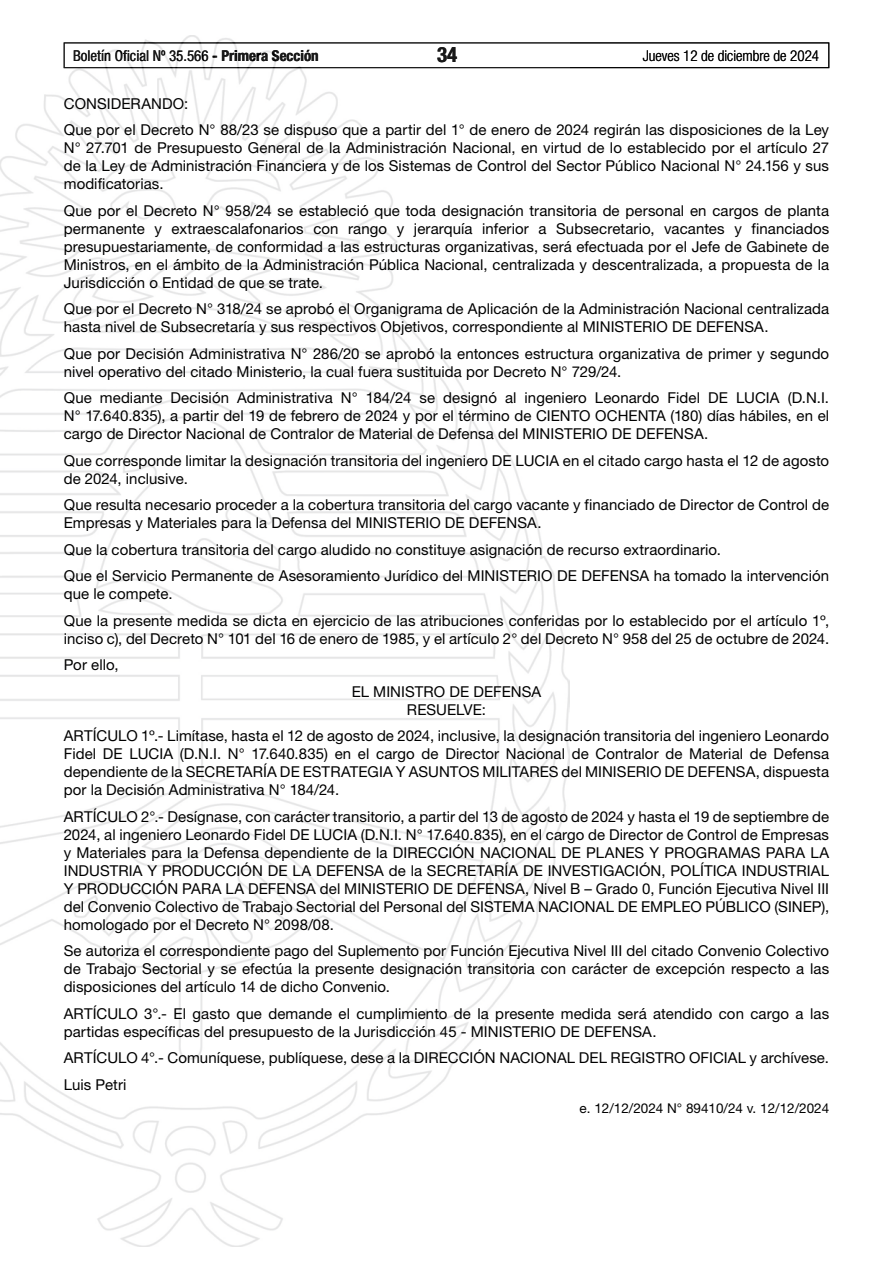
<style>
.page{position:relative;width:893px;height:1263px;background:#fff}
.page>*{position:absolute;margin:0;border:0;box-sizing:border-box;transform-origin:0 0}
.t1{font:700 condensed 21px "Helvetica Neue LT Std";color:#000}
.t2{font:15px/18px "Helvetica Neue LT Std";letter-spacing:.005em;color:#000}
.t3{font:condensed 15px "Helvetica Neue LT Std";color:#000}
.t4{font:300 condensed 15px "Helvetica Neue LT Std";color:#000}
.t5{font:13.5px "Helvetica Neue LT Std";color:#000}
.s1{font-weight:700}
</style>
<div class="page">
<div style="left:64px;top:43px;width:765px;height:25px;border:1px solid #000"></div>
<img style="left:0;top:35px;width:569px;height:1211px">
<p class="t3" style="left:73px;top:47px;width:247px">Boletín Oficial Nº 35.566 <span class="s1">- Primera Sección</span></p>
<h1 class="t1" style="left:437px;top:42px;width:22px">34</h1>
<p class="t4" style="left:643px;top:47px;width:178px">Jueves 12 de diciembre de 2024</p>
<p class="t2" style="left:64px;top:90px;width:767px;line-height:26.5px">CONSIDERANDO:<br>Que por el Decreto N° 88/23 se dispuso que a partir del 1° de enero de 2024 regirán las disposiciones de la Ley</p>
<p class="t2" style="left:64px;top:138px;width:767px;text-align:justify">N° 27.701 de Presupuesto General de la Administración Nacional, en virtud de lo establecido por el artículo 27 de la Ley de Administración Financiera y de los Sistemas de Control del Sector Público Nacional N° 24.156 y sus modificatorias.</p>
<p class="t2" style="left:64px;top:201px;width:767px;text-align:justify">Que por el Decreto N° 958/24 se estableció que toda designación transitoria de personal en cargos de planta permanente y extraescalafonarios con rango y jerarquía inferior a Subsecretario, vacantes y financiados presupuestariamente, de conformidad a las estructuras organizativas, será efectuada por el Jefe de Gabinete de Ministros, en el ámbito de la Administración Pública Nacional, centralizada y descentralizada, a propuesta de la Jurisdicción o Entidad de que se trate.</p>
<p class="t2" style="left:64px;top:299px;width:767px">Que por el Decreto N° 318/24 se aprobó el Organigrama de Aplicación de la Administración Nacional centralizada hasta nivel de Subsecretaría y sus respectivos Objetivos, correspondiente al MINISTERIO DE DEFENSA.</p>
<p class="t2" style="left:64px;top:344px;width:767px">Que por Decisión Administrativa N° 286/20 se aprobó la entonces estructura organizativa de primer y segundo nivel operativo del citado Ministerio, la cual fuera sustituida por Decreto N° 729/24.</p>
<p class="t2" style="left:64px;top:388px;width:767px;text-align:justify">Que mediante Decisión Administrativa N° 184/24 se designó al ingeniero Leonardo Fidel DE LUCIA (D.N.I.<br>N° 17.640.835), a partir del 19 de febrero de 2024 y por el término de CIENTO OCHENTA (180) días hábiles, en el cargo de Director Nacional de Contralor de Material de Defensa del MINISTERIO DE DEFENSA.</p>
<p class="t2" style="left:64px;top:451px;width:767px">Que corresponde limitar la designación transitoria del ingeniero DE LUCIA en el citado cargo hasta el 12 de agosto de 2024, inclusive.</p>
<p class="t2" style="left:64px;top:496px;width:767px">Que resulta necesario proceder a la cobertura transitoria del cargo vacante y financiado de Director de Control de<br>Empresas y Materiales para la Defensa del MINISTERIO DE DEFENSA.</p>
<p class="t2" style="left:64px;top:536px;width:767px;line-height:26.5px">Que la cobertura transitoria del cargo aludido no constituye asignación de recurso extraordinario.<br>Que el Servicio Permanente de Asesoramiento Jurídico del MINISTERIO DE DEFENSA ha tomado la intervención</p>
<p class="t2" style="left:64px;top:580px;width:767px;line-height:26.5px">que le compete.<br>Que la presente medida se dicta en ejercicio de las atribuciones conferidas por lo establecido por el artículo 1º,</p>
<p class="t2" style="left:64px;top:629px;width:767px">inciso c), del Decreto N° 101 del 16 de enero de 1985, y el artículo 2° del Decreto N° 958 del 25 de octubre de 2024.</p>
<p class="t2" style="left:64px;top:656px;width:56px">Por ello,</p>
<p class="t2" style="left:352px;top:682px;width:191px">EL MINISTRO DE DEFENSA</p>
<p class="t2" style="left:64px;top:696px;width:767px;line-height:26.5px;text-align:center">RESUELVE:<br>ARTÍCULO 1º.- Limítase, hasta el 12 de agosto de 2024, inclusive, la designación transitoria del ingeniero Leonardo</p>
<p class="t2" style="left:64px;top:745px;width:767px;text-align:justify">Fidel DE LUCIA (D.N.I. N° 17.640.835) en el cargo de Director Nacional de Contralor de Material de Defensa dependiente de la SECRETARÍA DE ESTRATEGIA Y ASUNTOS MILITARES del MINISERIO DE DEFENSA, dispuesta por la Decisión Administrativa N° 184/24.</p>
<p class="t2" style="left:64px;top:807px;width:767px;text-align:justify">ARTÍCULO 2°.- Desígnase, con carácter transitorio, a partir del 13 de agosto de 2024 y hasta el 19 de septiembre de 2024, al ingeniero Leonardo Fidel DE LUCIA (D.N.I. N° 17.640.835), en el cargo de Director de Control de Empresas y Materiales para la Defensa dependiente de la DIRECCIÓN NACIONAL DE PLANES Y PROGRAMAS PARA LA INDUSTRIA Y PRODUCCIÓN DE LA DEFENSA de la SECRETARÍA DE INVESTIGACIÓN, POLÍTICA INDUSTRIAL Y PRODUCCIÓN PARA LA DEFENSA del MINISTERIO DE DEFENSA, Nivel B – Grado 0, Función Ejecutiva Nivel III del Convenio Colectivo de Trabajo Sectorial del Personal del SISTEMA NACIONAL DE EMPLEO PÚBLICO (SINEP), homologado por el Decreto N° 2098/08.</p>
<p class="t2" style="left:64px;top:942px;width:767px;text-align:justify">Se autoriza el correspondiente pago del Suplemento por Función Ejecutiva Nivel III del citado Convenio Colectivo de Trabajo Sectorial y se efectúa la presente designación transitoria con carácter de excepción respecto a las disposiciones del artículo 14 de dicho Convenio.</p>
<p class="t2" style="left:64px;top:1004px;width:767px">ARTÍCULO 3°.- El gasto que demande el cumplimiento de la presente medida será atendido con cargo a las partidas específicas del presupuesto de la Jurisdicción 45 - MINISTERIO DE DEFENSA.</p>
<p class="t2" style="left:64px;top:1044px;width:767px;line-height:26.5px">ARTÍCULO 4°.- Comuníquese, publíquese, dese a la DIRECCIÓN NACIONAL DEL REGISTRO OFICIAL y archívese.<br>Luis Petri</p>
<p class="t5" style="left:580px;top:1100px;width:251px">e. 12/12/2024 N° 89410/24 v. 12/12/2024</p>
</div>
